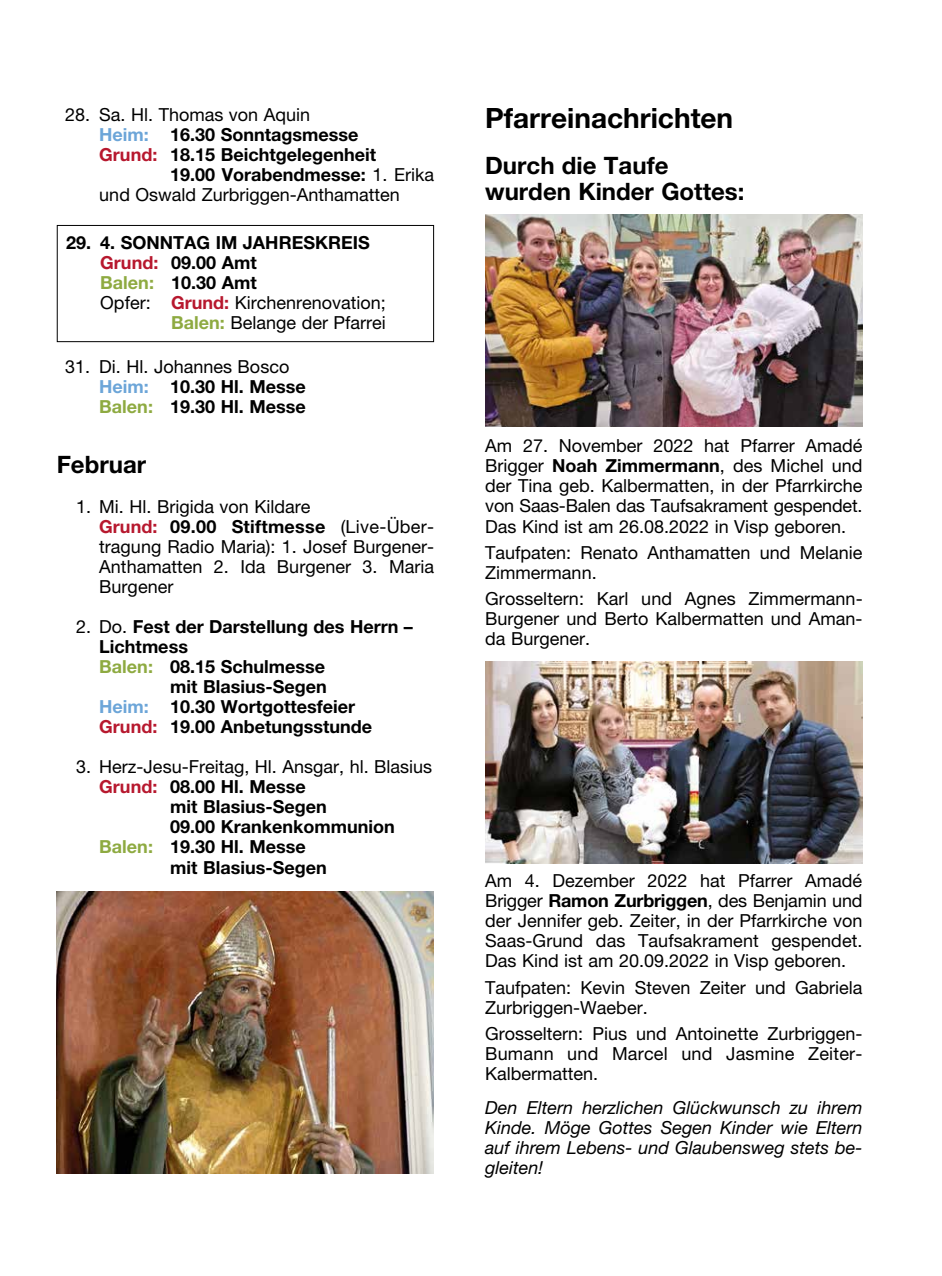
<style>
.page{position:relative;width:942px;height:1276px;background:#fff}
.page>*{position:absolute;margin:0;border:0;box-sizing:border-box;transform-origin:0 0}
.t1{font:700 28px "Helvetica Neue LT Pro";color:#000}
.t2{font:700 24px/26px "Helvetica Neue LT Pro";color:#000}
.t3{font:18px/20px "Helvetica Neue LT Pro";color:#000;text-align:justify}
.t4{font:700 18px/20px "Helvetica Neue LT Pro";color:#000}
.t5{font:italic 18px/20px "Helvetica Neue LT Pro";color:#000}
.s1{color:#6ca5d8}
.s2{color:#b7182e}
.s3{font-weight:400}
.s4{color:#8eaa41}
.s5{font-weight:700;color:#b7182e}
.s6{font-weight:700;color:#8eaa41}
.s7{font-weight:700}
</style>
<div class="page">
<div style="left:57px;top:225px;width:377px;height:117px;border:1px solid #000"></div>
<img style="left:57px;top:892px;width:376px;height:281px">
<img style="left:485px;top:661px;width:377px;height:203px">
<img style="left:485px;top:214px;width:377px;height:213px">
<p class="t3" style="left:65px;top:104px;width:246px">28. Sa. Hl. Thomas von Aquin</p>
<p class="t4" style="left:99px;top:124px;width:261px"><span class="s1">Heim:</span> 16.30 Sonntagsmesse</p>
<p class="t4" style="left:99px;top:144px;width:278px"><span class="s2">Grund:</span> 18.15 Beichtgelegenheit</p>
<p class="t4" style="left:170px;top:164px;width:265px">19.00 Vorabendmesse: <span class="s3">1. Erika</span></p>
<p class="t3" style="left:99px;top:184px;width:302px">und Oswald Zurbriggen-Anthamatten</p>
<p class="t4" style="left:66px;top:232px;width:305px">29. 4. SONNTAG IM JAHRESKREIS</p>
<p class="t4" style="left:100px;top:252px;width:158px"><span class="s2">Grund:</span> 09.00 Amt</p>
<p class="t4" style="left:100px;top:272px;width:158px"><span class="s4">Balen:</span> 10.30 Amt</p>
<p class="t3" style="left:100px;top:292px;width:287px">Opfer: <span class="s5">Grund:</span> Kirchenrenovation;</p>
<p class="t3" style="left:171px;top:312px;width:216px"><span class="s6">Balen:</span> Belange der Pfarrei</p>
<p class="t4" style="left:99px;top:356px;width:208px;text-indent:-34px"><span class="s3">31. Di. Hl. Johannes Bosco<br></span><span class="s1">Heim:</span> 10.30 Hl. Messe<br><span class="s4">Balen:</span> 19.30 Hl. Messe</p>
<h2 class="t2" style="left:57px;top:451px;width:91px">Februar</h2>
<p class="t3" style="left:99px;top:496px;width:336px;text-align:left;text-indent:-23px">1. Mi. Hl. Brigida von Kildare<br><span class="s5">Grund:</span> <span class="s7">09.00 Stiftmesse</span> (Live-Über&shy;tragung Radio Maria): 1. Josef Burgener-<br>Anthamatten 2. Ida Burgener 3. Maria<br>Burgener</p>
<p class="t4" style="left:76px;top:616px;width:338px"><span class="s3">2. Do.</span> Fest der Darstellung des Herrn –</p>
<p class="t4" style="left:99px;top:636px;width:90px">Lichtmess</p>
<p class="t4" style="left:99px;top:656px;width:227px"><span class="s4">Balen:</span> 08.15 Schulmesse</p>
<p class="t4" style="left:170px;top:676px;width:158px">mit Blasius-Segen</p>
<p class="t4" style="left:99px;top:696px;width:257px"><span class="s1">Heim:</span> 10.30 Wortgottesfeier</p>
<p class="t4" style="left:99px;top:716px;width:274px"><span class="s2">Grund:</span> 19.00 Anbetungsstunde</p>
<p class="t3" style="left:76px;top:757px;width:357px">3. Herz-Jesu-Freitag, Hl. Ansgar, hl. Blasius</p>
<p class="t4" style="left:99px;top:776px;width:208px"><span class="s2">Grund:</span> 08.00 Hl. Messe</p>
<p class="t4" style="left:170px;top:796px;width:158px">mit Blasius-Segen</p>
<p class="t4" style="left:170px;top:816px;width:226px">09.00 Krankenkommunion</p>
<p class="t4" style="left:99px;top:836px;width:208px"><span class="s4">Balen:</span> 19.30 Hl. Messe</p>
<p class="t4" style="left:170px;top:856px;width:158px">mit Blasius-Segen</p>
<h1 class="t1" style="left:485px;top:100px;width:249px">Pfarreinachrichten</h1>
<h2 class="t2" style="left:485px;top:152px;width:261px">Durch die Taufe wurden Kinder Gottes:</h2>
<p class="t3" style="left:485px;top:436px;width:379px">Am 27. November 2022 hat Pfarrer Amadé Brigger <span class="s7">Noah Zimmermann</span>, des Michel und der Tina geb. Kalbermatten, in der Pfarrkirche von Saas-Balen das Taufsakrament gespendet.<br>Das Kind ist am 26.08.2022 in Visp geboren.</p>
<p class="t3" style="left:485px;top:542px;width:379px">Taufpaten: Renato Anthamatten und Melanie<br>Zimmermann.</p>
<p class="t3" style="left:485px;top:588px;width:379px">Grosseltern: Karl und Agnes Zimmermann-Burgener und Berto Kalbermatten und Aman&shy;da Burgener.</p>
<p class="t3" style="left:485px;top:870px;width:379px">Am 4. Dezember 2022 hat Pfarrer Amadé Brigger <span class="s7">Ramon Zurbriggen</span>, des Benjamin und der Jennifer geb. Zeiter, in der Pfarrkirche von Saas-Grund das Taufsakrament gespendet.<br>Das Kind ist am 20.09.2022 in Visp geboren.</p>
<p class="t3" style="left:485px;top:977px;width:378px">Taufpaten: Kevin Steven Zeiter und Gabriela<br>Zurbriggen-Waeber.</p>
<p class="t3" style="left:485px;top:1023px;width:378px">Grosseltern: Pius und Antoinette Zurbriggen-Bumann und Marcel und Jasmine Zeiter-Kalbermatten.</p>
<p class="t5" style="left:485px;top:1097px;width:379px">Den Eltern herzlichen Glückwunsch zu ihrem Kinde. Möge Gottes Segen Kinder wie Eltern auf ihrem Lebens- und Glaubensweg stets be-- gleiten!</p>
</div>
